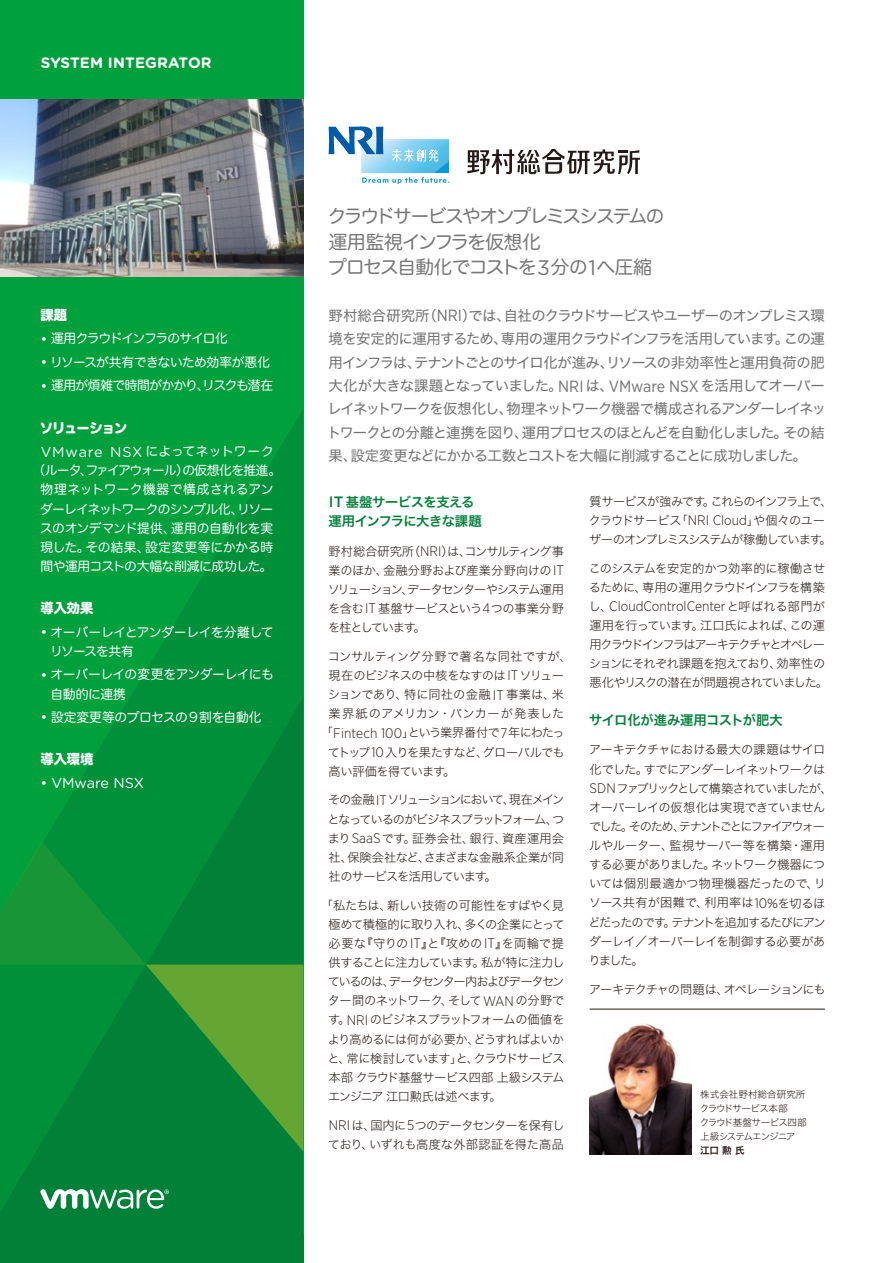
<style>
.page{position:relative;width:893px;height:1263px;background:#fff}
.page>*{position:absolute;margin:0;border:0;box-sizing:border-box;transform-origin:0 0}
.t1{font:18.6px/25.5px "Hira Maru Std N W4";letter-spacing:-.085em;color:#777576}
.t2{font:700 15px "Gotham Rounded";letter-spacing:.01em;color:#fff}
.t3{font:14.4px/23.4px "Hira Kaku Std N W4";letter-spacing:-.07em;color:#727272;text-align:justify}
.t4{font:14.4px "Gotham Rounded";color:#fff}
.t5{font:300 13.8px "Gotham Narrow";color:#231916}
.t6{font:13.35px/19.2px "Hira Kaku Std N W6";letter-spacing:-.025em;color:#008139}
.t7{font:13.35px "Hira Maru Std N W8";color:#fff}
.t8{font:13.35px "Hira Maru Std N W8";letter-spacing:-.075em;color:#fff}
.t9{font:12.75px/19.2px "Hira Maru Std N W4";letter-spacing:-.035em;color:#fff}
.t10{font:12.75px "Hira Maru Std N W4";letter-spacing:-.09em;color:#fff}
.t11{font:12.15px/19.2px "Hira Kaku Std N W2";letter-spacing:-.055em;color:#231916;text-align:justify}
.t12{font:12.15px/19.2px "Hira Kaku Std N W2";letter-spacing:-.08em;color:#231916}
.t13{font:12.15px/19.2px "Hira Kaku Std N W2";letter-spacing:-.09em;color:#231916}
.t14{font:12.15px/19.2px "Hira Kaku Std N W2";letter-spacing:-.035em;color:#231916}
.t15{font:12.15px "Hira Kaku Std N W2";letter-spacing:.01em;color:#231916}
.t16{font:12.15px "Hira Kaku Std N W2";letter-spacing:-.095em;color:#231916}
.t17{font:12.15px "Hira Kaku Std N W2";letter-spacing:.02em;color:#231916}
.t18{font:9.6px/13.8px "Hira Kaku Std N W2";letter-spacing:-.065em;color:#231916}
.t19{font:9.6px "Hiragino Sans Pr 6 N W6";color:#231916}
.s1{font-family:"Gotham Rounded";font-size:14.4px}
.s2{font-family:"Gotham Rounded";font-size:21px}
.s3{font-family:"Gotham Narrow";font-size:16.2px}
.s4{font-family:"Gotham";font-weight:500;font-size:15px}
.s5{font-family:"Gotham Narrow";font-weight:300;font-size:13.8px}
.s6{font-family:"Hira Kaku Std N W2";font-weight:400;font-size:12.15px}
</style>
<div class="page">
<div style="left:0;top:0;width:303px;height:1235px;background:#00a03c"></div>
<svg style="left:0;top:410px;width:303px;height:853px"></svg>
<svg style="left:0;top:841px;width:303px;height:310px"></svg>
<svg style="left:329px;top:127px;width:120px;height:57px"></svg>
<svg style="left:467px;top:149px;width:173px;height:25px"></svg>
<svg style="left:40px;top:1189px;width:129px;height:20px;background:#6ab58a"></svg>
<hr style="left:590px;top:1009px;width:235px;height:1px;background:#231916">
<img style="left:590px;top:1023px;width:102px;height:132px">
<img style="left:0;top:100px;width:303px;height:176px">
<p class="t2" style="left:41px;top:52px;width:172px">SYSTEM INTEGRATOR</p>
<p class="t7" style="left:40px;top:305px;width:28px">課題</p>
<p class="t10" style="left:40px;top:329px;width:189px"><span class="s1">•</span> 運用クラウドインフラのサイロ化</p>
<p class="t9" style="left:40px;top:352px;width:231px"><span class="s1">•</span> リソースが共有できないため効率が悪化</p>
<p class="t9" style="left:40px;top:376px;width:234px"><span class="s1">•</span> 運用が煩雑で時間がかかり、リスクも潜在</p>
<p class="t8" style="left:40px;top:417px;width:89px">ソリューション</p>
<p class="t9" style="left:32px;top:442px;width:250px;text-align:center"><span class="s1">VMware NSX</span> によってネットワーク（ルータ、ファイアウォール）の仮想化を推進。物理ネットワーク機器で構成されるアンダーレイネットワークのシンプル化、リソースのオンデマンド提供、運用の自動化を実現した。その結果、設定変更等にかかる時間や運用コストの大幅な削減に成功した。</p>
<p class="t7" style="left:40px;top:598px;width:55px">導入効果</p>
<p class="t9" style="left:50px;top:622px;width:225px;text-indent:-10px"><span class="s1">•</span> オーバーレイとアンダーレイを分離してリソースを共有</p>
<p class="t9" style="left:51px;top:665px;width:225px;text-indent:-10px"><span class="s1">•</span> オーバーレイの変更をアンダーレイにも自動的に連携</p>
<p class="t9" style="left:40px;top:707px;width:223px"><span class="s1">•</span> 設定変更等のプロセスの<span class="s1">9</span>割を自動化</p>
<p class="t7" style="left:40px;top:749px;width:55px">導入環境</p>
<p class="t4" style="left:40px;top:773px;width:105px">• VMware NSX</p>
<h1 class="t1" style="left:328px;top:203px;width:338px">クラウドサービスやオンプレミスシステムの運用監視インフラを仮想化<br>プロセス自動化でコストを<span class="s2">3</span>分の<span class="s2">1</span>へ圧縮</h1>
<p class="t3" style="left:327px;top:304px;width:501px">野村総合研究所（<span class="s3">NRI</span>）では、自社のクラウドサービスやユーザーのオンプレミス環境を安定的に運用するため、専用の運用クラウドインフラを活用しています。この運用インフラは、テナントごとのサイロ化が進み、リソースの非効率性と運用負荷の肥大化が大きな課題となっていました。<span class="s3">NRI</span> は、<span class="s3">VMware NSX</span>を活用してオーバーレイネットワークを仮想化し、物理ネットワーク機器で構成されるアンダーレイネットワークとの分離と連携を図り、運用プロセスのほとんどを自動化しました。その結果、設定変更などにかかる工数とコストを大幅に削減することに成功しました。</p>
<p class="t6" style="left:329px;top:492px;width:155px"><span class="s4">IT</span> 基盤サービスを支える運用インフラに大きな課題</p>
<p class="t11" style="left:328px;top:541px;width:238px">野村総合研究所（<span class="s5">NRI</span>）は、コンサルティング事業のほか、金融分野および産業分野向けの<span class="s5">IT</span>ソリューション、データセンターやシステム運用を含む<span class="s5">IT</span> 基盤サービスという<span class="s5">4</span>つの事業分野を柱としています。</p>
<p class="t15" style="left:328px;top:647px;width:245px">コンサルティング分野で著名な同社ですが、</p>
<p class="t11" style="left:329px;top:665px;width:237px">現在のビジネスの中核をなすのは <span class="s5">IT</span>ソリュー</p>
<p class="t15" style="left:328px;top:685px;width:238px">ションであり、特に同社の金融 <span class="s5">IT</span> 事業は、米</p>
<p class="t17" style="left:329px;top:704px;width:237px">業界紙のアメリカン・バンカーが発表した</p>
<p class="t16" style="left:321px;top:724px;width:245px">「<span class="s5">Fintech 100</span>」という業界番付で<span class="s5">7</span>年にわたっ</p>
<p class="t11" style="left:328px;top:742px;width:238px">てトップ<span class="s5">10</span>入りを果たすなど、グローバルでも</p>
<p class="t11" style="left:329px;top:761px;width:128px">高い評価を得ています。</p>
<p class="t11" style="left:327px;top:790px;width:239px">その金融 <span class="s5">IT</span> ソリューションにおいて、現在メインとなっているのがビジネスプラットフォーム、つまり<span class="s5">SaaS</span>です。証券会社、銀行、資産運用会社、保険会社など、さまざまな金融系企業が同社のサービスを活用しています。</p>
<p class="t11" style="left:327px;top:895px;width:239px;text-indent:-6px">「私たちは、新しい技術の可能性をすばやく見極めて積極的に取り入れ、多くの企業にとって必要な『守りの<span class="s5">IT</span>』と『攻めの<span class="s5">IT</span>』を両輪で提供することに注力しています。私が特に注力しているのは、データセンター内およびデータセンター間のネットワーク、そして<span class="s5">WAN</span> の分野です。<span class="s5">NRI</span> のビジネスプラットフォームの価値をより高めるには何が必要か、どうすればよいかと、常に検討しています」と、クラウドサービス本部クラウド基盤サービス四部上級システムエンジニア江口勲氏は述べます。</p>
<p class="t14" style="left:328px;top:1115px;width:238px"><span class="s5">NRI</span> は、国内に<span class="s5">5</span>つのデータセンターを保有しており、いずれも高度な外部認証を得た高品</p>
<p class="t12" style="left:589px;top:491px;width:245px">質サービスが強みです。これらのインフラ上で、クラウドサービス「<span class="s5">NRI Cloud</span>」や個々のユーザーのオンプレミスシステムが稼働しています。</p>
<p class="t11" style="left:589px;top:558px;width:238px">このシステムを安定的かつ効率的に稼働させるために、専用の運用クラウドインフラを構築</p>
<p class="t5" style="left:589px;top:598px;width:238px"><span class="s6">し、</span>CloudControlCenter<span class="s6">と呼ばれる部門が</span></p>
<p class="t13" style="left:589px;top:615px;width:241px">運用を行っています。江口氏によれば、この運用クラウドインフラはアーキテクチャとオペレーションにそれぞれ課題を抱えており、効率性の悪化やリスクの潜在が問題視されていました。</p>
<p class="t6" style="left:589px;top:710px;width:195px">サイロ化が進み運用コストが肥大</p>
<p class="t11" style="left:589px;top:740px;width:246px;text-align:left">アーキテクチャにおける最大の課題はサイロ化でした。すでにアンダーレイネットワークは<br><span class="s5">SDN</span> ファブリックとして構築されていましたが、オーバーレイの仮想化は実現できていませんでした。そのため、テナントごとにファイアウォールやルーター、監視サーバー等を構築・運用する必要がありました。ネットワーク機器については個別最適かつ物理機器だったので、リソース共有が困難で、利用率は<span class="s5">10</span>％を切るほどだったのです。テナントを追加するたびにアンダーレイ／オーバーレイを制御する必要がありました。</p>
<p class="t12" style="left:589px;top:979px;width:238px">アーキテクチャの問題は、オペレーションにも</p>
<p class="t18" style="left:700px;top:1087px;width:108px">株式会社野村総合研究所クラウドサービス本部<br>クラウド基盤サービス四部上級システムエンジニア</p>
<p class="t19" style="left:700px;top:1141px;width:46px">江口 勲 氏</p>
</div>
